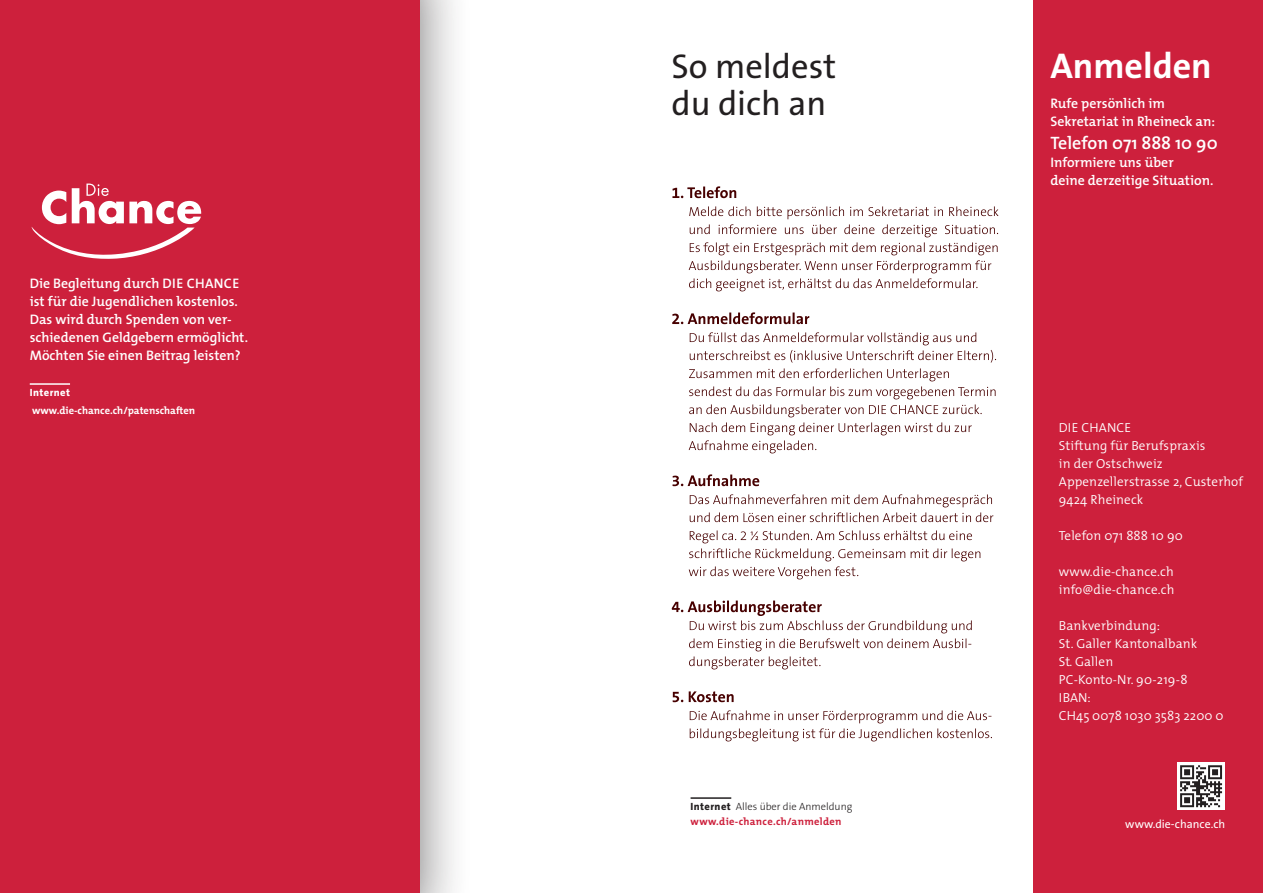
<style>
.page{position:relative;width:1263px;height:893px;background:#fff}
.page>*{position:absolute;margin:0;border:0;box-sizing:border-box;transform-origin:0 0}
.t1{font:700 36px "The Sans B7";color:#fff}
.t2{font:34.5px/37.5px "The Sans B5 Plain";color:#231f20}
.t3{font:600 18px "The Mix";color:#fff}
.t4{font:600 13.8px/18px "The Mix";color:#fff}
.t5{font:300 13.2px/18px "The Mix";letter-spacing:.01em;color:#fff}
.t6{font:11.7px "The Sans B5 Plain";color:#fff}
.t7{font:700 10.5px "The Mix";color:#fff}
.t8{font:300 10.5px "The Sans B3";color:#231f20}
.t9{font:700 10.5px "The Mix";letter-spacing:.03em;color:#cd203c}
.t10{font:800 10.5px "The Sans B8";letter-spacing:.04em;color:#fff}
.s1{font-family:"The Sans B8";font-weight:800}
</style>
<div class="page">
<div style="left:1033px;top:0;width:230px;height:893px;background:#cd203c"></div>
<svg style="left:690px;top:710px;width:302px;height:31px"></svg>
<svg style="left:673px;top:691px;width:61px;height:11px"></svg>
<svg style="left:672px;top:601px;width:300px;height:68px"></svg>
<svg style="left:689px;top:530px;width:291px;height:49px"></svg>
<svg style="left:690px;top:494px;width:303px;height:28px"></svg>
<svg style="left:672px;top:474px;width:87px;height:12px"></svg>
<svg style="left:689px;top:332px;width:307px;height:121px"></svg>
<svg style="left:672px;top:312px;width:137px;height:12px"></svg>
<svg style="left:689px;top:206px;width:309px;height:85px"></svg>
<svg style="left:672px;top:186px;width:64px;height:12px"></svg>
<hr style="left:690px;top:797px;width:41px;height:2px;background:#231f20">
<div style="left:1177px;top:762px;width:48px;height:48px;background:#fff"></div>
<svg style="left:1180px;top:765px;width:42px;height:42px"></svg>
<div style="left:0;top:0;width:472px;height:893px;background:#231f20;opacity:.63"></div>
<div style="left:0;top:0;width:420px;height:893px;background:#cd203c"></div>
<hr style="left:30px;top:383px;width:40px;height:2px;background:#fff">
<svg style="left:32px;top:184px;width:169px;height:75px"></svg>
<p class="t4" style="left:30px;top:274px;width:220px">Die Begleitung durch DIE CHANCE ist für die Jugendlichen kostenlos.<br>Das wird durch Spenden von ver&shy;schiedenen Geldgebern ermöglicht.<br>Möchten Sie einen Beitrag leisten?</p>
<p class="t10" style="left:30px;top:387px;width:42px">Internet</p>
<p class="t7" style="left:32px;top:402px;width:165px">www.die-chance.ch/patenschaften</p>
<h2 class="t2" style="left:671px;top:48px;width:166px">So meldest du dich an</h2>
<h1 class="t1" style="left:1050px;top:47px;width:163px">Anmelden</h1>
<p class="t4" style="left:1050px;top:94px;width:166px">Rufe persönlich im<br>Sekretariat in Rheineck an:</p>
<h3 class="t3" style="left:1050px;top:127px;width:169px">Telefon 071 888 10 90</h3>
<p class="t4" style="left:1050px;top:152px;width:164px">Informiere uns über<br>deine derzeitige Situation.</p>
<p class="t5" style="left:1059px;top:418px;width:186px">DIE CHANCE<br>Stiftung für Berufspraxis<br>in der Ostschweiz<br>Appenzellerstrasse 2, Custerhof<br>9424 Rheineck</p>
<p class="t5" style="left:1059px;top:526px;width:125px">Telefon 071 888 10 90</p>
<p class="t5" style="left:1059px;top:562px;width:117px">www.die-chance.ch info@die-chance.ch</p>
<p class="t5" style="left:1059px;top:616px;width:166px">Bankverbindung:<br>St. Galler Kantonalbank<br>St. Gallen<br>PC-Konto-Nr. 90-219-8<br>IBAN:<br>CH45 0078 1030 3583 2200 0</p>
<p class="t8" style="left:690px;top:801px;width:163px"><span class="s1">Internet</span> Alles über die Anmeldung</p>
<p class="t9" style="left:690px;top:813px;width:152px">www.die-chance.ch/anmelden</p>
<p class="t6" style="left:1125px;top:818px;width:101px">www.die-chance.ch</p>
</div>
